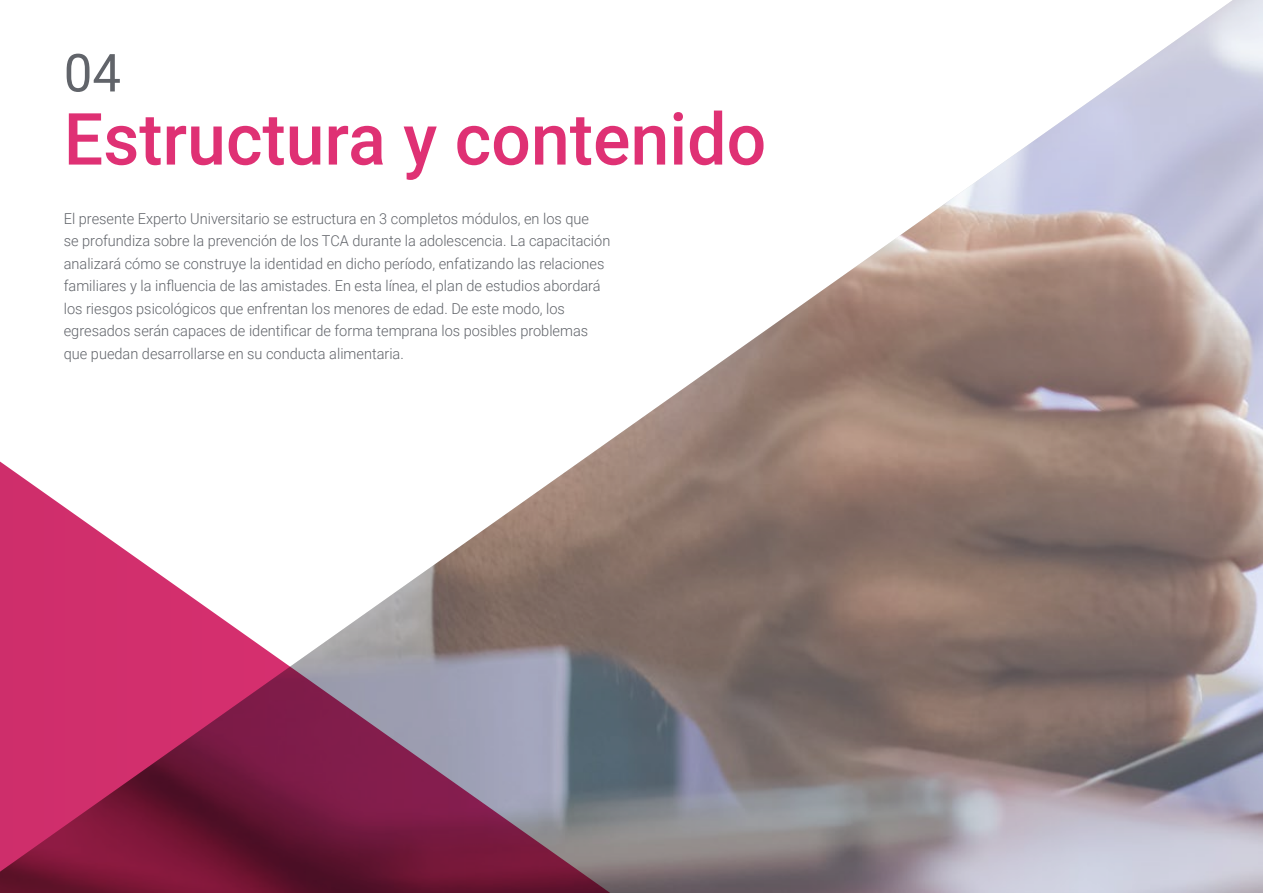
<style>
.page{position:relative;width:1263px;height:893px;background:#fff}
.page>*{position:absolute;margin:0;border:0;box-sizing:border-box;transform-origin:0 0}
.t1{font:500 72px "Roboto";color:#df3174}
.t2{font:52.5px "Roboto";color:#61646a}
.t3{font:300 15px/22.5px "Roboto";color:#61646a}
</style>
<div class="page">
<img style="left:602px;top:0;width:661px;height:893px">
<svg style="left:0;top:446px;width:640px;height:447px"></svg>
<h2 class="t2" style="left:64px;top:36px;width:59px">04</h2>
<h1 class="t1" style="left:64px;top:89px;width:704px">Estructura y contenido</h1>
<p class="t3" style="left:64px;top:207px;width:548px">El presente Experto Universitario se estructura en 3 completos módulos, en los que<br>se profundiza sobre la prevención de los TCA durante la adolescencia. La capacitación analizará cómo se construye la identidad en dicho período, enfatizando las relaciones familiares y la influencia de las amistades. En esta línea, el plan de estudios abordará los riesgos psicológicos que enfrentan los menores de edad. De este modo, los egresados serán capaces de identificar de forma temprana los posibles problemas que puedan desarrollarse en su conducta alimentaria.</p>
</div>
